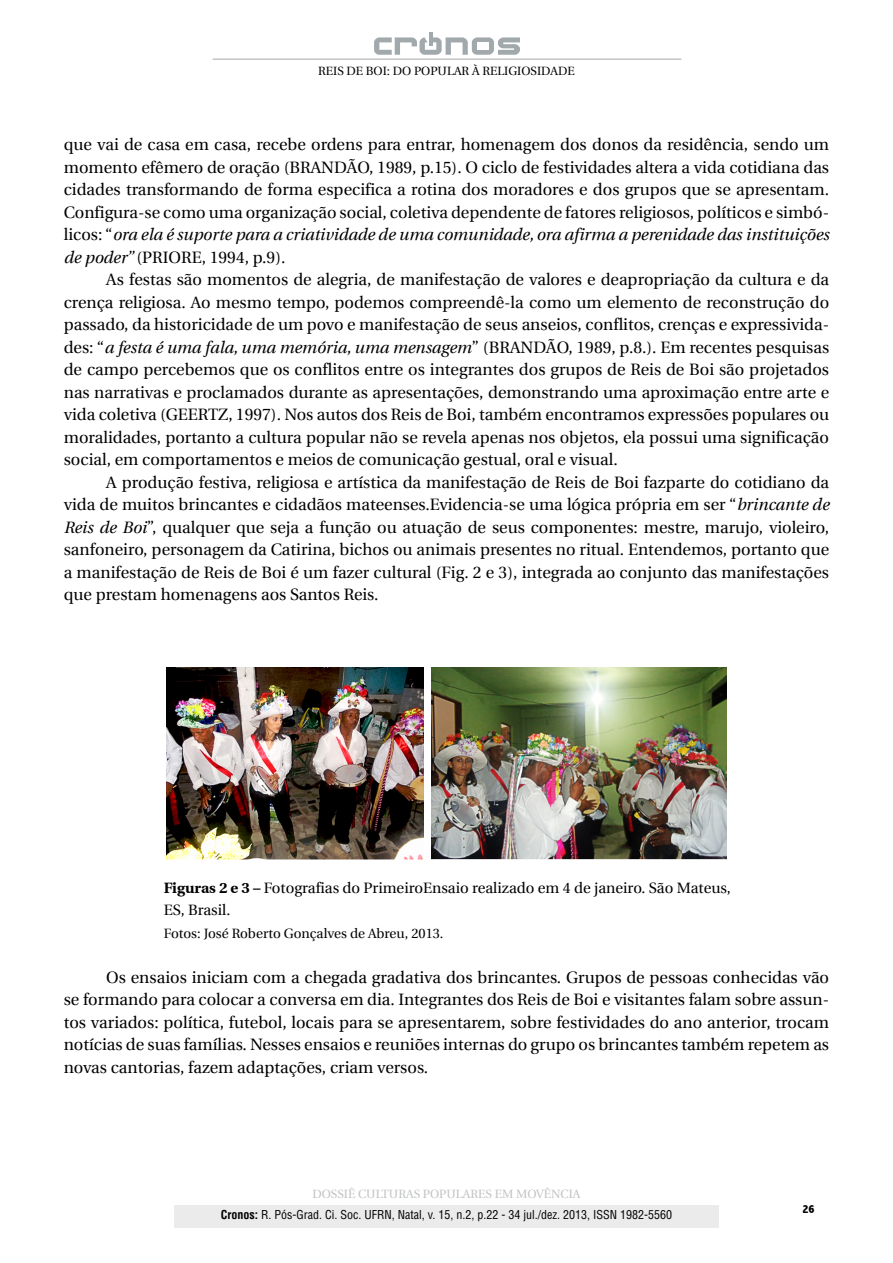
<style>
.page{position:relative;width:893px;height:1263px;background:#fff}
.page>*{position:absolute;margin:0;border:0;box-sizing:border-box;transform-origin:0 0}
.t1{font:16.5px/22.5px "Utopia";color:#000;text-align:justify}
.t2{font:15px/22.5px "Utopia";color:#000}
.t3{font:13.5px "Utopia";color:#000}
.t4{font:condensed 12px "Helvetica LT Std";color:#000}
.t5{font:12px "Utopia";color:#000}
.t6{font:12px "Utopia";color:#c0c2c4}
.t7{font:800 condensed 12px "Abadi";color:#000}
.s1{font-style:italic}
.s2{font-weight:700}
</style>
<div class="page">
<hr style="left:213px;top:59px;width:468px;height:1px;background:#a2a9ac">
<div style="left:472px;top:37px;width:22px;height:18px;background:#a2a9ac;border-radius:5px"></div>
<svg style="left:374px;top:32px;width:94px;height:23px"></svg>
<svg style="left:498px;top:37px;width:22px;height:18px"></svg>
<div style="left:477px;top:42px;width:12px;height:8px;background:#fff"></div>
<div style="left:174px;top:1205px;width:545px;height:22px;background:#ebebec"></div>
<img style="left:431px;top:668px;width:296px;height:192px">
<img style="left:166px;top:668px;width:257px;height:192px">
<p class="t5" style="left:318px;top:64px;width:258px">REIS DE BOI: DO POPULAR À RELIGIOSIDADE</p>
<p class="t1" style="left:64px;top:133px;width:767px">que vai de casa em casa, recebe ordens para entrar, homenagem dos donos da residência, sendo um momento efêmero de oração (BRANDÃO, 1989, p.15). O ciclo de festividades altera a vida cotidiana das cidades transformando de forma especifica a rotina dos moradores e dos grupos que se apresentam.<br>Configura-se como uma organização social, coletiva dependente de fatores religiosos, políticos e simbó&shy;licos: “<span class="s1">ora ela é suporte para a criatividade de uma comunidade, ora afirma a perenidade das instituições de poder”</span> (PRIORE, 1994, p.9).</p>
<p class="t1" style="left:64px;top:269px;width:767px;text-indent:43px">As festas são momentos de alegria, de manifestação de valores e deapropriação da cultura e da crença religiosa. Ao mesmo tempo, podemos compreendê-la como um elemento de reconstrução do passado, da historicidade de um povo e manifestação de seus anseios, conflitos, crenças e expressivida&shy;des: “<span class="s1">a festa é uma fala, uma memória, uma mensagem</span>” (BRANDÃO, 1989, p.8.). Em recentes pesquisas de campo percebemos que os conflitos entre os integrantes dos grupos de Reis de Boi são projetados nas narrativas e proclamados durante as apresentações, demonstrando uma aproximação entre arte e vida coletiva (GEERTZ, 1997). Nos autos dos Reis de Boi, também encontramos expressões populares ou moralidades, portanto a cultura popular não se revela apenas nos objetos, ela possui uma significação social, em comportamentos e meios de comunicação gestual, oral e visual.</p>
<p class="t1" style="left:64px;top:471px;width:767px;text-indent:43px">A produção festiva, religiosa e artística da manifestação de Reis de Boi fazparte do cotidiano da vida de muitos brincantes e cidadãos mateenses.Evidencia-se uma lógica própria em ser “<span class="s1">brincante de Reis de Boi</span>”, qualquer que seja a função ou atuação de seus componentes: mestre, marujo, violeiro, sanfoneiro, personagem da Catirina, bichos ou animais presentes no ritual. Entendemos, portanto que a manifestação de Reis de Boi é um fazer cultural (Fig. 2 e 3), integrada ao conjunto das manifestações que prestam homenagens aos Santos Reis.</p>
<p class="t2" style="left:164px;top:876px;width:569px"><span class="s2">Figuras 2 e 3 –</span> Fotografias do PrimeiroEnsaio realizado em 4 de janeiro. São Mateus,<br>ES, Brasil.</p>
<p class="t3" style="left:164px;top:926px;width:281px">Fotos: José Roberto Gonçalves de Abreu, 2013.</p>
<p class="t1" style="left:64px;top:966px;width:767px;text-indent:43px">Os ensaios iniciam com a chegada gradativa dos brincantes. Grupos de pessoas conhecidas vão se formando para colocar a conversa em dia. Integrantes dos Reis de Boi e visitantes falam sobre assun&shy;tos variados: política, futebol, locais para se apresentarem, sobre festividades do ano anterior, trocam notícias de suas famílias. Nesses ensaios e reuniões internas do grupo os brincantes também repetem as novas cantorias, fazem adaptações, criam versos.</p>
<p class="t6" style="left:312px;top:1187px;width:270px">DOSSIÊ CULTURAS POPULARES EM MOVÊNCIA</p>
<p class="t4" style="left:221px;top:1207px;width:453px"><span class="s2">Cronos:</span> R. Pós-Grad. Ci. Soc. UFRN, Natal, v. 15, n.2, p.22 - 34 jul./dez. 2013, ISSN 1982-5560</p>
<p class="t7" style="left:802px;top:1202px;width:14px">26</p>
</div>
